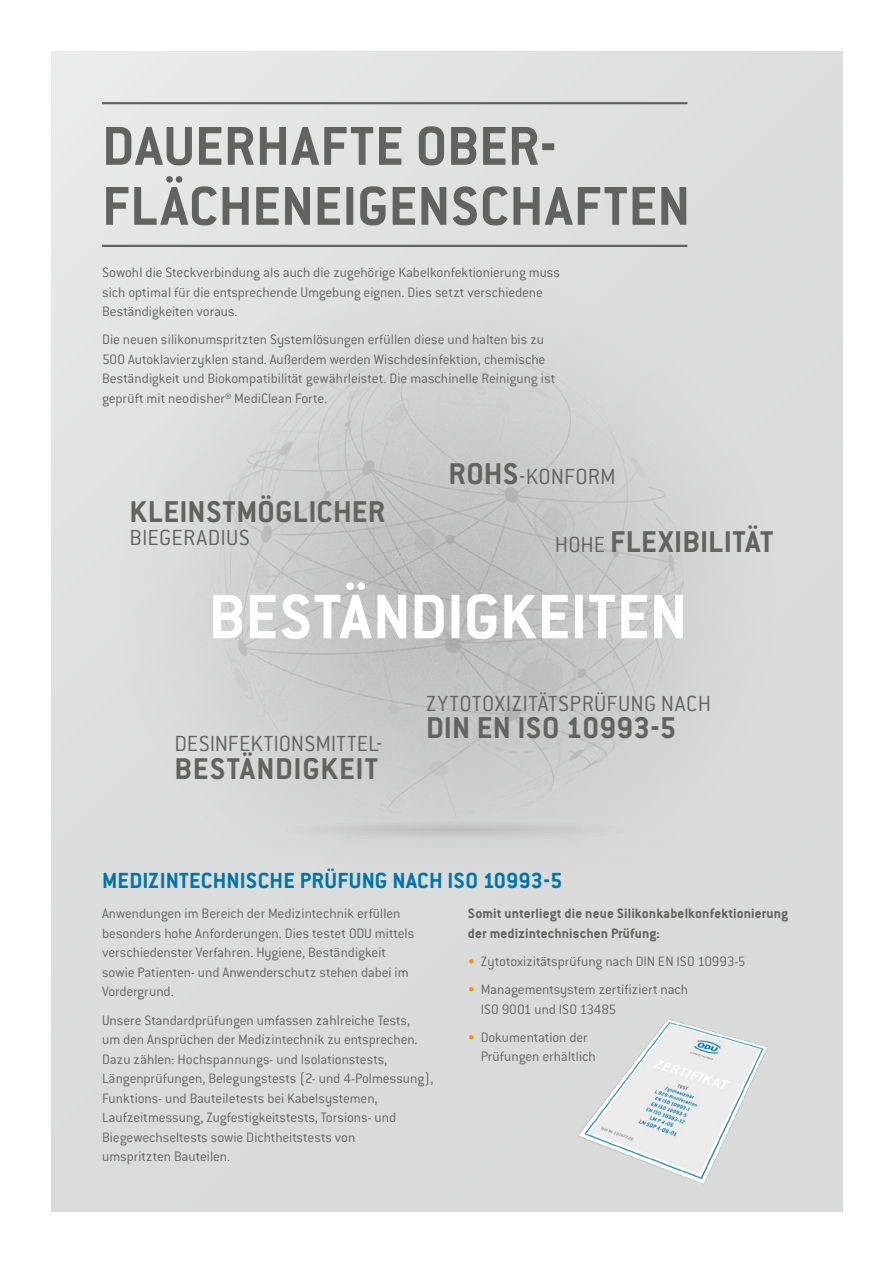
<style>
.page{position:relative;width:887px;height:1263px;background:#fff}
.page>*{position:absolute;margin:0;border:0;box-sizing:border-box;transform-origin:0 0}
.t1{font:700 69px "Conduit ITC Pro";color:#fff}
.t2{font:700 60px/60px "Conduit ITC Pro";letter-spacing:.01em;color:#626261}
.t3{font:700 33px "Conduit ITC Pro";letter-spacing:.01em;color:#626261}
.t4{font:300 24px "Conduit ITC Pro";letter-spacing:.01em;color:#626261}
.t5{font:700 24px "Conduit ITC Pro";letter-spacing:.01em;color:#0075a6}
.t6{font:300 15px/19.5px "Conduit ITC Pro";letter-spacing:-.005em;color:#626261}
.t7{font:700 15px/19.5px "Conduit ITC Pro";letter-spacing:.01em;color:#626261}
.s1{font-weight:700;font-size:33px}
.s2{font-weight:300;font-size:24px}
.s3{color:#f39100}
</style>
<div class="page">
<div style="left:51px;top:51px;width:791px;height:1161px;background:#dbdbdc"></div>
<hr style="left:102px;top:102px;width:585px;height:2px;background:#626261">
<hr style="left:102px;top:245px;width:585px;height:2px;background:#626261">
<img style="left:51px;top:262px;width:792px;height:609px">
<img style="left:578px;top:1019px;width:190px;height:166px">
<h2 class="t2" style="left:102px;top:116px;width:589px">DAUERHAFTE OBER-<br>FLÄCHENEIGENSCHAFTEN</h2>
<p class="t6" style="left:102px;top:263px;width:459px">Sowohl die Steckverbindung als auch die zugehörige Kabelkonfektionierung muss sich optimal für die entsprechende Umgebung eignen. Dies setzt verschiedene<br>Beständigkeiten voraus.</p>
<p class="t6" style="left:102px;top:330px;width:454px">Die neuen silikonumspritzten Systemlösungen erfüllen diese und halten bis zu 500 Autoklavierzyklen stand. Außerdem werden Wischdesinfektion, chemische Beständigkeit und Biokompatibilität gewährleistet. Die maschinelle Reinigung ist geprüft mit neodisher® MediClean Forte.</p>
<h3 class="t3" style="left:130px;top:493px;width:257px">KLEINSTMÖGLICHER</h3>
<h3 class="t4" style="left:130px;top:524px;width:122px">BIEGERADIUS</h3>
<h3 class="t4" style="left:448px;top:463px;width:169px"><span class="s1">ROHS</span>-KONFORM</h3>
<h3 class="t3" style="left:555px;top:523px;width:220px"><span class="s2">HOHE</span> FLEXIBILITÄT</h3>
<h1 class="t1" style="left:209px;top:577px;width:480px">BESTÄNDIGKEITEN</h1>
<h3 class="t4" style="left:174px;top:730px;width:210px">DESINFEKTIONSMITTEL-</h3>
<h3 class="t3" style="left:174px;top:750px;width:205px">BESTÄNDIGKEIT</h3>
<h3 class="t4" style="left:426px;top:690px;width:286px">ZYTOTOXIZITÄTSPRÜFUNG NACH</h3>
<h3 class="t3" style="left:426px;top:708px;width:251px">DIN EN ISO 10993-5</h3>
<h3 class="t5" style="left:102px;top:866px;width:462px">MEDIZINTECHNISCHE PRÜFUNG NACH ISO 10993-5</h3>
<p class="t7" style="left:468px;top:904px;width:322px">Somit unterliegt die neue Silikonkabelkonfektionierung der medizintechnischen Prüfung:</p>
<p class="t6" style="left:468px;top:952px;width:279px"><span class="s3">•</span> Zytotoxizitätsprüfung nach DIN EN ISO 10993-5</p>
<p class="t6" style="left:480px;top:980px;width:209px;text-indent:-13px"><span class="s3">•</span> Managementsystem zertifiziert nach<br>ISO 9001 und ISO 13485</p>
<p class="t6" style="left:480px;top:1027px;width:117px;text-indent:-13px"><span class="s3">•</span> Dokumentation der<br>Prüfungen erhältlich</p>
<p class="t6" style="left:102px;top:904px;width:314px">Anwendungen im Bereich der Medizintechnik erfüllen besonders hohe Anforderungen. Dies testet ODU mittels verschiedenster Verfahren. Hygiene, Beständigkeit sowie Patienten- und Anwenderschutz stehen dabei im Vordergrund.</p>
<p class="t6" style="left:102px;top:1010px;width:333px">Unsere Standardprüfungen umfassen zahlreiche Tests,<br>um den Ansprüchen der Medizintechnik zu entsprechen.<br>Dazu zählen: Hochspannungs- und Isolationstests, Längenprüfungen, Belegungstests (2- und 4-Polmessung), Funktions- und Bauteiletests bei Kabelsystemen, Laufzeitmessung, Zugfestigkeitstests, Torsions- und Biegewechseltests sowie Dichtheitstests von<br>umspritzten Bauteilen.</p>
</div>
